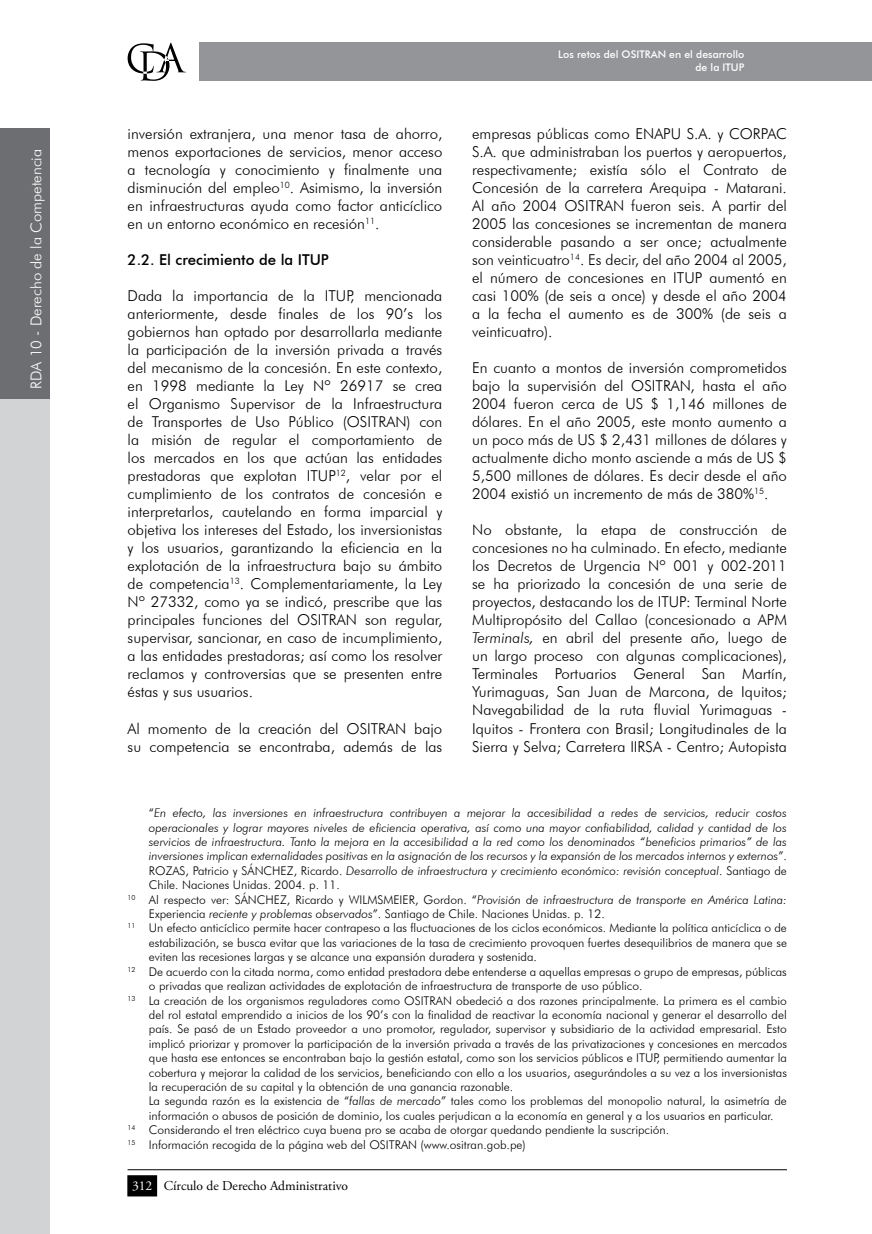
<style>
.page{position:relative;width:872px;height:1234px;background:#fff}
.page>*{position:absolute;margin:0;border:0;box-sizing:border-box;transform-origin:0 0}
.t1{font:300 15px/18px "Futura BT";color:#000;text-align:justify}
.t2{font:300 15px "Futura BT";color:#fff}
.t3{font:500 15px "Futura BT";color:#000}
.t4{font:13.5px "Adobe Garamond Pro";color:#000}
.t5{font:300 12px "Futura BT";color:#000}
.t6{font:italic 300 12px "Futura BT";color:#000}
.t7{font:500 10.5px/12.6px "Futura BT";color:#fff;text-align:right}
.s1{font-style:italic}
.s2{font-style:normal}
.s3{color:#fff}
</style>
<div class="page">
<div style="left:199px;top:43px;width:673px;height:38px;background:#939598"></div>
<svg style="left:128px;top:43px;width:58px;height:38px"></svg>
<hr style="left:128px;top:1168px;width:659px;height:1px;background:#000">
<div style="left:128px;top:1175px;width:28px;height:20px;background:#000"></div>
<div style="left:127px;top:1174px;width:30px;height:22px;border:2px solid #000"></div>
<div style="left:0;top:395px;width:50px;height:838px;background:#d1d3d4"></div>
<div style="left:0;top:128px;width:50px;height:271px;background:#6d6e71"></div>
<p class="t2" style="left:27px;top:388px;width:241px;rotate:-90deg">RDA 10 - Derecho de la Competencia</p>
<p class="t1" style="left:128px;top:125px;width:316px">inversión extranjera, una menor tasa de ahorro, menos exportaciones de servicios, menor acceso a tecnología y conocimiento y finalmente una disminución del empleo<sup>10</sup>. Asimismo, la inversión en infraestructuras ayuda como factor anticíclico en un entorno económico en recesión<sup>11</sup>.</p>
<p class="t3" style="left:128px;top:251px;width:203px">2.2. El crecimiento de la ITUP</p>
<p class="t1" style="left:128px;top:287px;width:316px">Dada la importancia de la ITUP, mencionada anteriormente, desde finales de los 90’s los gobiernos han optado por desarrollarla mediante la participación de la inversión privada a través del mecanismo de la concesión. E n este contexto, en 1998 mediante la Ley Nº 26917 se crea el Organismo Supervisor de la I nfraestructura de Transportes de Uso Público (OSITRAN) con la misión de regular el comportamiento de los mercados en los que actúan las entidades prestadoras que explotan ITUP<sup>12</sup>, velar por el cumplimiento de los contratos de concesión e interpretarlos, cautelando en forma imparcial y objetiva los intereses del Estado, los inversionistas y los usuarios, garantizando la eficiencia en la explotación de la infraestructura bajo su ámbito de competencia<sup>13</sup>. Complementariamente, la Ley Nº 27332, como ya se indicó, prescribe que las principales funciones del OSITRAN son regular, supervisar, sancionar, en caso de incumplimiento, a las entidades prestadoras; así como los resolver reclamos y controversias que se presenten entre éstas y sus usuarios.</p>
<p class="t1" style="left:128px;top:719px;width:316px">Al momento de la creación del OSITRAN bajo su competencia se encontraba, además de las</p>
<p class="t7" style="left:558px;top:48px;width:188px">Los retos del OSITRAN en el desarrollo de la ITUP</p>
<p class="t1" style="left:472px;top:125px;width:316px">empresas públicas como E NAPU S.A. y CORPAC S.A. que administraban los puertos y aeropuertos, respectivamente; existía sólo el Contrato de Concesión de la carretera Arequipa - Matarani.<br>Al año 2004 OSITRAN fueron seis. A partir del 2005 las concesiones se incrementan de manera considerable pasando a ser once; actualmente son veinticuatro<sup>14</sup>. Es decir, del año 2004 al 2005, el número de concesiones en ITUP aumentó en casi 100% (de seis a once) y desde el año 2004 a la fecha el aumento es de 300% (de seis a veinticuatro).</p>
<p class="t1" style="left:472px;top:359px;width:316px">E n cuanto a montos de inversión comprometidos bajo la supervisión del OSITRAN, hasta el año 2004 fueron cerca de US $ 1,146 millones de dólares. En el año 2005, este monto aumento a un poco más de US $ 2,431 millones de dólares y actualmente dicho monto asciende a más de US $ 5,500 millones de dólares. Es decir desde el año 2004 existió un incremento de más de 380%<sup>15</sup>.</p>
<p class="t1" style="left:472px;top:521px;width:316px">No obstante, la etapa de construcción de concesiones no ha culminado. E n efecto, mediante los Decretos de Urgencia Nº 001 y 002-2011 se ha priorizado la concesión de una serie de proyectos, destacando los de ITUP: Terminal Norte Multipropósito del Callao (concesionado a APM <span class="s1">Terminals,</span> en abril del presente año, luego de un largo proceso con algunas complicaciones), Terminales Portuarios General San Martín, Yurimaguas, San Juan de Marcona, de Iquitos; Navegabilidad de la ruta fluvial Yurimaguas - Iquitos - Frontera con Brasil; Longitudinales de la Sierra y Selva; Carretera II RSA - Centro; Autopista</p>
<p class="t6" style="left:149px;top:805px;width:639px"><span class="s2">“</span>En efecto, las inversiones en infraestructura contribuyen a mejorar la accesibilidad a redes de servicios, reducir costos</p>
<p class="t6" style="left:149px;top:819px;width:639px">operacionales y lograr mayores niveles de eficiencia operativa, así como una mayor confiabilidad, calidad y cantidad de los</p>
<p class="t6" style="left:149px;top:834px;width:639px">servicios de infraestructura. Tanto la mejora en la accesibilidad a la red como los denominados “beneficios primarios” de las</p>
<p class="t6" style="left:149px;top:848px;width:639px">inversiones implican externalidades positivas en la asignación de los recursos y la expansión de los mercados internos y externos<span class="s2">”.</span></p>
<p class="t6" style="left:149px;top:863px;width:639px"><span class="s2">ROZAS, Patricio y SÁNCHEZ, Ricardo.</span> Desarrollo de infraestructura y crecimiento económico: revisión conceptual<span class="s2">. Santiago de</span></p>
<p class="t5" style="left:149px;top:877px;width:192px">Chile. Naciones Unidas. 2004. p. 11.</p>
<p class="t6" style="left:128px;top:891px;width:661px"><sup>10</sup> <span class="s2">Al respecto ver: SÁNCHEZ, Ricardo y WI LMSMEIE R, Gordon. “</span>Provisión de infraestructura de transporte en América Latina:</p>
<p class="t5" style="left:149px;top:906px;width:457px">Experiencia <span class="s1">reciente y problemas observados</span>”. Santiago de Chile. Naciones Unidas. p. 12.</p>
<p class="t5" style="left:128px;top:920px;width:661px"><sup>11</sup> Un efecto anticíclico permite hacer contrapeso a las fluctuaciones de los ciclos económicos. Mediante la política anticíclica o de</p>
<p class="t5" style="left:149px;top:935px;width:639px">estabilización, se busca evitar que las variaciones de la tasa de crecimiento provoquen fuertes desequilibrios de manera que se</p>
<p class="t5" style="left:149px;top:949px;width:389px">eviten las recesiones largas y se alcance una expansión duradera y sostenida.</p>
<p class="t5" style="left:128px;top:963px;width:661px"><sup>12</sup> De acuerdo con la citada norma, como entidad prestadora debe entenderse a aquellas empresas o grupo de empresas, públicas</p>
<p class="t5" style="left:149px;top:978px;width:495px">o privadas que realizan actividades de explotación de infraestructura de transporte de uso público.</p>
<p class="t5" style="left:128px;top:992px;width:661px"><sup>13</sup> La creación de los organismos reguladores como OSITRAN obedeció a dos razones principalmente. La primera es el cambio</p>
<p class="t5" style="left:149px;top:1007px;width:639px">del rol estatal emprendido a inicios de los 90’s con la finalidad de reactivar la economía nacional y generar el desarrollo del</p>
<p class="t5" style="left:149px;top:1021px;width:639px">país. Se pasó de un Estado proveedor a uno promotor, regulador, supervisor y subsidiario de la actividad empresarial. Esto</p>
<p class="t5" style="left:149px;top:1035px;width:639px">implicó priorizar y promover la participación de la inversión privada a través de las privatizaciones y concesiones en mercados</p>
<p class="t5" style="left:149px;top:1050px;width:639px">que hasta ese entonces se encontraban bajo la gestión estatal, como son los servicios públicos e ITUP, permitiendo aumentar la</p>
<p class="t5" style="left:149px;top:1064px;width:639px">cobertura y mejorar la calidad de los servicios, beneficiando con ello a los usuarios, asegurándoles a su vez a los inversionistas</p>
<p class="t5" style="left:149px;top:1079px;width:366px">la recuperación de su capital y la obtención de una ganancia razonable.</p>
<p class="t5" style="left:149px;top:1093px;width:639px">La segunda razón es la existencia de “<span class="s1">fallas de mercado</span>” tales como los problemas del monopolio natural, la asimetría de</p>
<p class="t5" style="left:149px;top:1107px;width:626px">información o abusos de posición de dominio, los cuales perjudican a la economía en general y a los usuarios en particular.</p>
<p class="t5" style="left:128px;top:1122px;width:543px"><sup>14</sup> Considerando el tren eléctrico cuya buena pro se acaba de otorgar quedando pendiente la suscripción.</p>
<p class="t5" style="left:128px;top:1136px;width:399px"><sup>15</sup> I nformación recogida de la página web del OSITRAN (www.ositran.gob.pe)</p>
<p class="t4" style="left:132px;top:1176px;width:218px"><span class="s3">312</span> Círculo de Derecho Administrativo</p>
</div>
